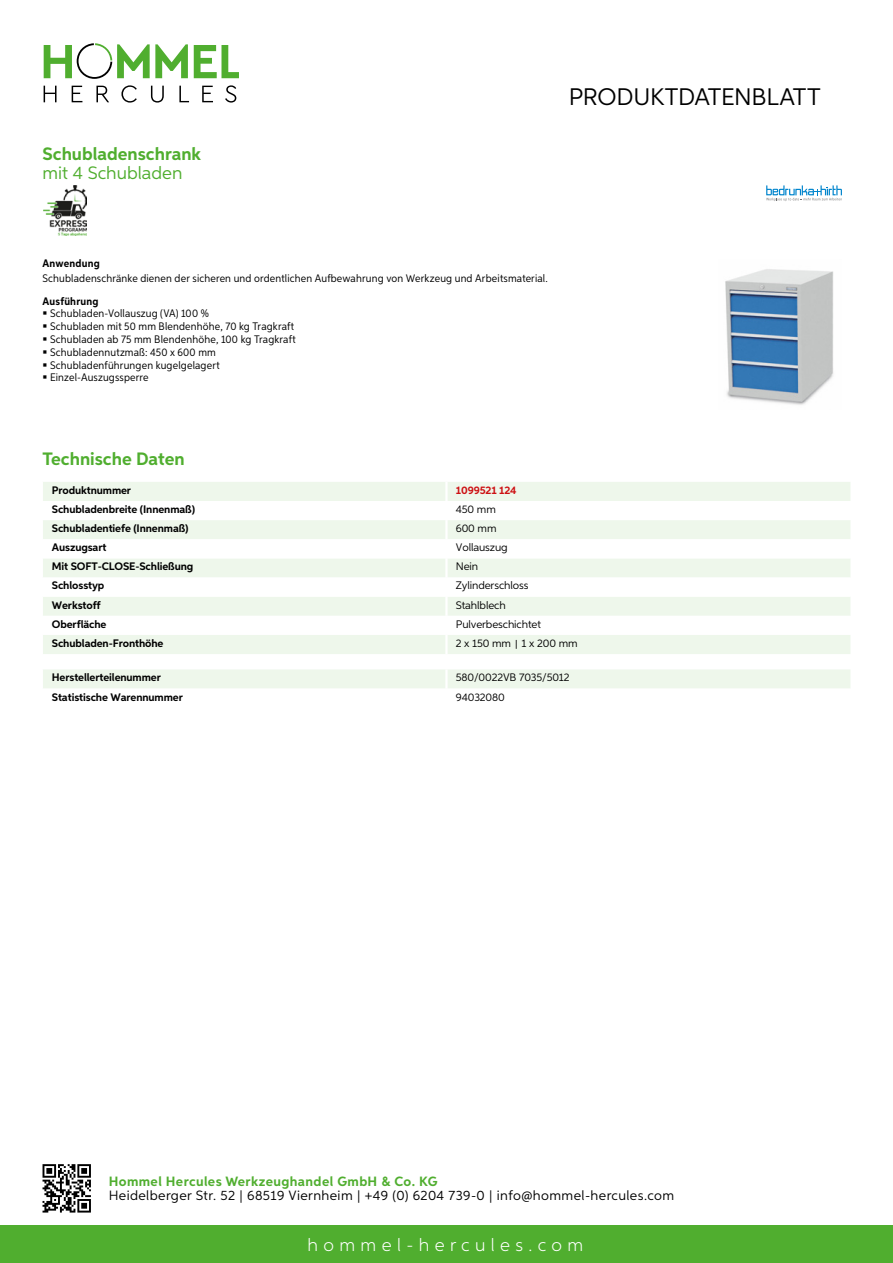
<style>
.page{position:relative;width:893px;height:1263px;background:#fff}
.page>*{position:absolute;margin:0;border:0;box-sizing:border-box;transform-origin:0 0}
.t1{font:24px "Aspira";letter-spacing:-.01em;color:#000}
.t2{font:700 18px "Aspira";color:#50ae2f}
.t3{font:300 18px "Aspira";letter-spacing:.3em;color:#fff}
.t4{font:18px "Aspira";color:#50ae2f}
.t5{font:13.5px "Aspira";letter-spacing:.03em;color:#000}
.t6{font:700 13.5px "Aspira";letter-spacing:.03em;color:#50ae2f}
.t7{font:10.95px/12.8px "Aspira Nar";letter-spacing:.015em;color:#000}
.t8{font:700 10.95px "Aspira";letter-spacing:-.01em;color:#000}
.t9{font:10.95px "Aspira";letter-spacing:-.01em;color:#000}
.t10{font:700 10.95px "Aspira Nar";letter-spacing:.02em;color:#000}
.t11{font:700 10.95px "Aspira";letter-spacing:-.01em;color:#cd1013}
.s1{font-family:"Wuerth Global";font-size:10.5px}
</style>
<div class="page">
<div style="left:0;top:1226px;width:893px;height:37px;background:#50ae2f"></div>
<svg style="left:43px;top:1164px;width:48px;height:48px"></svg>
<svg style="left:194px;top:45px;width:45px;height:33px"></svg>
<svg style="left:44px;top:43px;width:144px;height:36px"></svg>
<svg style="left:44px;top:86px;width:13px;height:16px"></svg>
<svg style="left:72px;top:86px;width:10px;height:16px"></svg>
<svg style="left:96px;top:86px;width:13px;height:16px"></svg>
<svg style="left:121px;top:85px;width:16px;height:18px"></svg>
<svg style="left:151px;top:86px;width:13px;height:17px"></svg>
<svg style="left:179px;top:86px;width:10px;height:16px"></svg>
<svg style="left:202px;top:86px;width:11px;height:16px"></svg>
<svg style="left:225px;top:85px;width:11px;height:18px"></svg>
<div style="left:43px;top:482px;width:807px;height:172px;background:#eef7eb"></div>
<svg style="left:43px;top:501px;width:807px;height:134px"></svg>
<hr style="left:445px;top:482px;width:3px;height:19px;background:#fff">
<hr style="left:445px;top:501px;width:3px;height:19px;background:#fff">
<hr style="left:445px;top:520px;width:3px;height:19px;background:#fff">
<hr style="left:445px;top:539px;width:3px;height:19px;background:#fff">
<hr style="left:445px;top:558px;width:3px;height:19px;background:#fff">
<hr style="left:445px;top:577px;width:3px;height:20px;background:#fff">
<hr style="left:445px;top:597px;width:3px;height:19px;background:#fff">
<hr style="left:445px;top:616px;width:3px;height:19px;background:#fff">
<hr style="left:445px;top:635px;width:3px;height:19px;background:#fff">
<div style="left:43px;top:669px;width:807px;height:19px;background:#eef7eb"></div>
<img style="left:44px;top:185px;width:43px;height:50px">
<img style="left:725px;top:269px;width:108px;height:136px">
<svg style="left:766px;top:185px;width:76px;height:16px"></svg>
<h2 class="t2" style="left:43px;top:142px;width:160px">Schubladenschrank</h2>
<h2 class="t4" style="left:43px;top:162px;width:141px">mit 4 Schubladen</h2>
<h1 class="t1" style="left:569px;top:82px;width:253px">Produktdatenblatt</h1>
<p class="t10" style="left:43px;top:257px;width:59px">Anwendung</p>
<p class="t7" style="left:43px;top:272px;width:507px">Schubladenschränke dienen der sicheren und ordentlichen Aufbewahrung von Werkzeug und Arbeitsmaterial.</p>
<p class="t10" style="left:43px;top:294px;width:58px">Ausführung</p>
<p class="t7" style="left:50px;top:307px;width:247px">Schubladen-Vollauszug (VA) 100 %<br>Schubladen mit 50 mm Blendenhöhe, 70 kg Tragkraft Schubladen ab 75 mm Blendenhöhe, 100 kg Tragkraft Schubladennutzmaß: 450 x 600 mm Schubladenführungen kugelgelagert Einzel-Auszugssperre</p>
<h2 class="t2" style="left:43px;top:448px;width:144px">Technische Daten</h2>
<p class="t8" style="left:52px;top:483px;width:81px">Produktnummer</p>
<p class="t11" style="left:456px;top:483px;width:62px">1099521 124</p>
<p class="t8" style="left:52px;top:502px;width:145px">Schubladenbreite (Innenmaß)</p>
<p class="t9" style="left:456px;top:502px;width:42px">450 mm</p>
<p class="t8" style="left:52px;top:521px;width:138px">Schubladentiefe (Innenmaß)</p>
<p class="t9" style="left:456px;top:522px;width:42px">600 mm</p>
<p class="t8" style="left:52px;top:541px;width:56px">Auszugsart</p>
<p class="t9" style="left:456px;top:541px;width:53px">Vollauszug</p>
<p class="t8" style="left:52px;top:560px;width:143px">Mit SOFT-CLOSE-Schließung</p>
<p class="t9" style="left:456px;top:560px;width:24px">Nein</p>
<p class="t8" style="left:52px;top:579px;width:54px">Schlosstyp</p>
<p class="t9" style="left:456px;top:579px;width:74px">Zylinderschloss</p>
<p class="t8" style="left:52px;top:598px;width:50px">Werkstoff</p>
<p class="t9" style="left:456px;top:598px;width:51px">Stahlblech</p>
<p class="t8" style="left:52px;top:617px;width:56px">Oberfläche</p>
<p class="t9" style="left:456px;top:617px;width:87px">Pulverbeschichtet</p>
<p class="t8" style="left:52px;top:636px;width:113px">Schubladen-Fronthöhe</p>
<p class="t9" style="left:456px;top:636px;width:123px">2 x 150 mm <span class="s1">|</span> 1 x 200 mm</p>
<p class="t8" style="left:52px;top:671px;width:111px">Herstellerteilenummer</p>
<p class="t9" style="left:456px;top:671px;width:115px">580/0022VB 7035/5012</p>
<p class="t8" style="left:52px;top:690px;width:132px">Statistische Warennummer</p>
<p class="t9" style="left:456px;top:690px;width:51px">94032080</p>
<p class="t6" style="left:109px;top:1172px;width:330px">Hommel Hercules Werkzeughandel GmbH &amp; Co. KG</p>
<p class="t5" style="left:109px;top:1187px;width:567px">Heidelberger Str. 52 | 68519 Viernheim | +49 (0) 6204 739-0 | info@hommel-hercules.com</p>
<h2 class="t3" style="left:307px;top:1234px;width:277px">hommel-hercules.com</h2>
</div>
